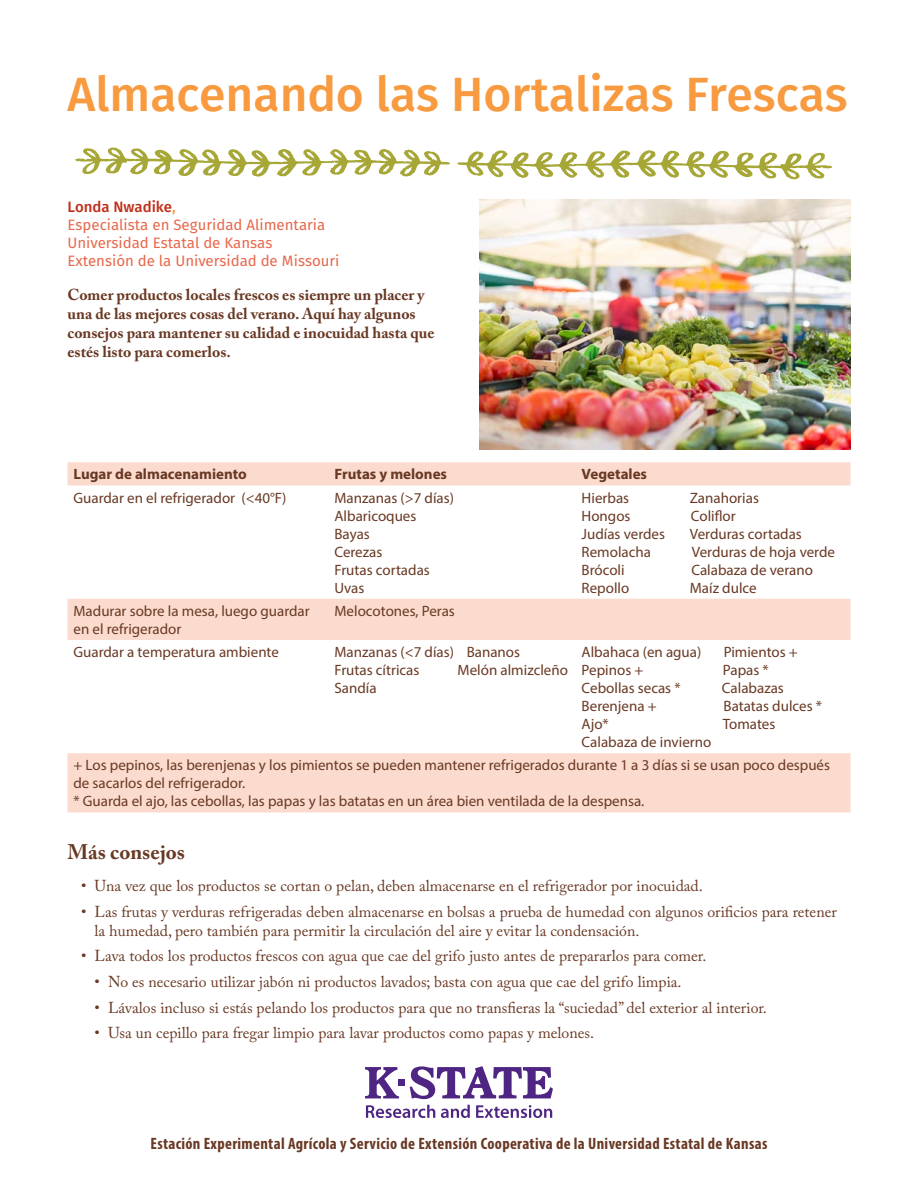
<style>
.page{position:relative;width:918px;height:1188px;background:#fff}
.page>*{position:absolute;margin:0;border:0;box-sizing:border-box;transform-origin:0 0}
.t1{font:500 48px "Fira Sans";color:#f89a3f}
.Caslon_heading{font:700 21px "Adobe Caslon Pro";color:#693924}
.t2{font:700 condensed 16.5px "Myriad Pro";letter-spacing:.02em;color:#693924}
.t3{font:15.75px/18.9px "Adobe Caslon Pro";color:#693924}
.Body{font:700 15.75px/18.9px "Adobe Caslon Pro";color:#693924}
.Table_Text{font:15px/18px "Myriad Pro";color:#693924}
.t4{font:15px "Fira Sans";color:#e8674a}
.Table_Text-2{font:700 15px "Myriad Pro";color:#693924}
.t5{font:500 15px "Fira Sans";color:#c02d19}
.s1{color:#f89a3f}
</style>
<div class="page">
<svg style="left:68px;top:462px;width:782px;height:350px"></svg>
<svg style="left:457px;top:150px;width:375px;height:30px"></svg>
<svg style="left:75px;top:147px;width:375px;height:30px"></svg>
<div style="left:398px;top:1079px;width:6px;height:7px;background:#4e2582"></div>
<svg style="left:365px;top:1067px;width:34px;height:31px"></svg>
<svg style="left:410px;top:1066px;width:143px;height:33px"></svg>
<svg style="left:366px;top:1105px;width:69px;height:13px"></svg>
<svg style="left:441px;top:1105px;width:29px;height:13px"></svg>
<svg style="left:476px;top:1105px;width:76px;height:13px"></svg>
<img style="left:479px;top:199px;width:371px;height:251px">
<p class="t1" style="left:68px;top:60px;width:782px">Almacenando las Hortalizas Frescas</p>
<p class="t5" style="left:68px;top:197px;width:110px">Londa Nwadike<span class="s1">,</span></p>
<p class="t4" style="left:67px;top:215px;width:259px">Especialista en Seguridad Alimentaria</p>
<p class="t4" style="left:67px;top:233px;width:206px">Universidad Estatal de Kansas</p>
<p class="t4" style="left:67px;top:251px;width:274px">Extensión de la Universidad de Missouri</p>
<p class="Body" style="left:68px;top:285px;width:369px">Comer productos locales frescos es siempre un placer y una de las mejores cosas del verano. Aquí hay algunos consejos para mantener su calidad e inocuidad hasta que estés listo para comerlos.</p>
<p class="Table_Text-2" style="left:74px;top:465px;width:175px">Lugar de almacenamiento</p>
<p class="Table_Text-2" style="left:334px;top:465px;width:114px">Frutas y melones</p>
<p class="Table_Text-2" style="left:582px;top:465px;width:67px">Vegetales</p>
<p class="Table_Text" style="left:74px;top:488px;width:214px">Guardar en el refrigerador (&lt;40°F)</p>
<p class="Table_Text" style="left:334px;top:488px;width:121px">Manzanas (&gt;7 días)</p>
<p class="Table_Text" style="left:334px;top:506px;width:83px">Albaricoques</p>
<p class="Table_Text" style="left:334px;top:524px;width:37px">Bayas</p>
<p class="Table_Text" style="left:334px;top:542px;width:49px">Cerezas</p>
<p class="Table_Text" style="left:334px;top:560px;width:97px">Frutas cortadas</p>
<p class="Table_Text" style="left:334px;top:578px;width:31px">Uvas</p>
<p class="Table_Text" style="left:582px;top:488px;width:49px">Hierbas</p>
<p class="Table_Text" style="left:690px;top:488px;width:71px">Zanahorias</p>
<p class="Table_Text" style="left:582px;top:506px;width:50px">Hongos</p>
<p class="Table_Text" style="left:691px;top:506px;width:46px">Coliflor</p>
<p class="Table_Text" style="left:582px;top:524px;width:85px">Judías verdes</p>
<p class="Table_Text" style="left:690px;top:524px;width:114px">Verduras cortadas</p>
<p class="Table_Text" style="left:582px;top:542px;width:71px">Remolacha</p>
<p class="Table_Text" style="left:692px;top:542px;width:145px">Verduras de hoja verde</p>
<p class="Table_Text" style="left:582px;top:560px;width:45px">Brócoli</p>
<p class="Table_Text" style="left:691px;top:560px;width:123px">Calabaza de verano</p>
<p class="Table_Text" style="left:582px;top:578px;width:49px">Repollo</p>
<p class="Table_Text" style="left:690px;top:578px;width:68px">Maíz dulce</p>
<p class="Table_Text" style="left:74px;top:602px;width:238px">Madurar sobre la mesa, luego guardar en el refrigerador</p>
<p class="Table_Text" style="left:334px;top:602px;width:122px">Melocotones, Peras</p>
<p class="Table_Text" style="left:74px;top:643px;width:207px">Guardar a temperatura ambiente</p>
<p class="Table_Text" style="left:334px;top:643px;width:187px">Manzanas (&lt;7 días) Bananos</p>
<p class="Table_Text" style="left:334px;top:661px;width:86px">Frutas cítricas</p>
<p class="Table_Text" style="left:458px;top:661px;width:112px">Melón almizcleño</p>
<p class="Table_Text" style="left:334px;top:679px;width:44px">Sandía</p>
<p class="Table_Text" style="left:582px;top:643px;width:121px">Albahaca (en agua)</p>
<p class="Table_Text" style="left:724px;top:643px;width:76px">Pimientos +</p>
<p class="Table_Text" style="left:582px;top:661px;width:63px">Pepinos +</p>
<p class="Table_Text" style="left:723px;top:661px;width:47px">Papas *</p>
<p class="Table_Text" style="left:582px;top:679px;width:100px">Cebollas secas *</p>
<p class="Table_Text" style="left:722px;top:679px;width:63px">Calabazas</p>
<p class="Table_Text" style="left:582px;top:697px;width:77px">Berenjena +</p>
<p class="Table_Text" style="left:724px;top:697px;width:100px">Batatas dulces *</p>
<p class="Table_Text" style="left:582px;top:715px;width:29px">Ajo*</p>
<p class="Table_Text" style="left:723px;top:715px;width:54px">Tomates</p>
<p class="Table_Text" style="left:582px;top:733px;width:131px">Calabaza de invierno</p>
<p class="Table_Text" style="left:74px;top:756px;width:758px">+ Los pepinos, las berenjenas y los pimientos se pueden mantener refrigerados durante 1 a 3 días si se usan poco después de sacarlos del refrigerador.</p>
<p class="Table_Text" style="left:74px;top:792px;width:572px">* Guarda el ajo, las cebollas, las papas y las batatas en un área bien ventilada de la despensa.</p>
<p class="Caslon_heading" style="left:68px;top:839px;width:119px">Más consejos</p>
<p class="t3" style="left:81px;top:876px;width:623px">• Una vez que los productos se cortan o pelan, deben almacenarse en el refrigerador por inocuidad.</p>
<p class="t3" style="left:94px;top:902px;width:744px;text-indent:-14px">• Las frutas y verduras refrigeradas deben almacenarse en bolsas a prueba de humedad con algunos orificios para retener la humedad, pero también para permitir la circulación del aire y evitar la condensación.</p>
<p class="t3" style="left:81px;top:946px;width:627px">• Lava todos los productos frescos con agua que cae del grifo justo antes de prepararlos para comer.</p>
<p class="t3" style="left:94px;top:972px;width:589px">• No es necesario utilizar jabón ni productos lavados; basta con agua que cae del grifo limpia.</p>
<p class="t3" style="left:94px;top:998px;width:674px">• Lávalos incluso si estás pelando los productos para que no transfieras la “suciedad” del exterior al interior.</p>
<p class="t3" style="left:94px;top:1023px;width:501px">• Usa un cepillo para fregar limpio para lavar productos como papas y melones.</p>
<p class="t2" style="left:151px;top:1133px;width:618px">Estación Experimental Agrícola y Servicio de Extensión Cooperativa de la Universidad Estatal de Kansas</p>
</div>
